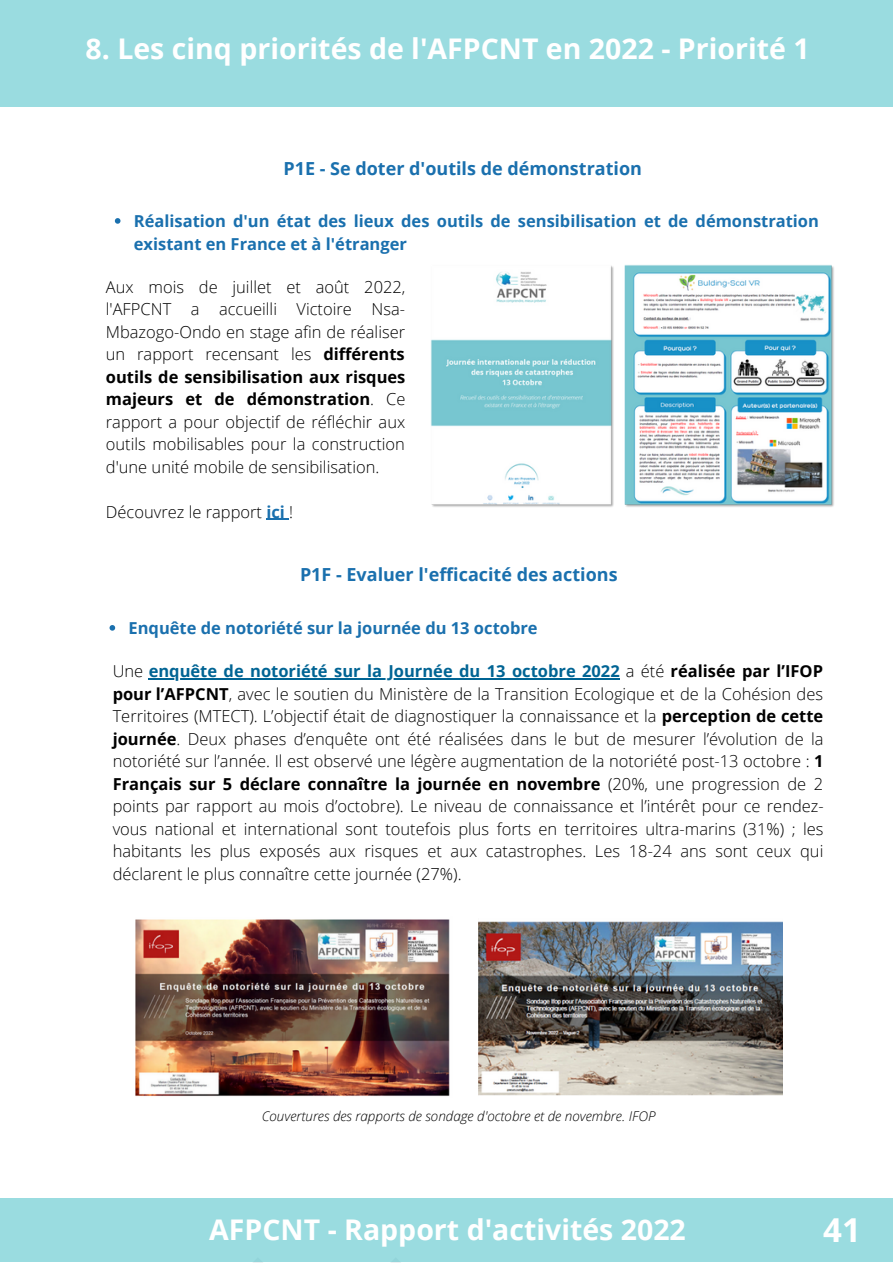
<style>
.page{position:relative;width:893px;height:1264px;background:#fff}
.page>*{position:absolute;margin:0;border:0;box-sizing:border-box;transform-origin:0 0}
.t1{font:700 33px "Open Sans";color:#fff}
.t2{font:700 28.5px "Open Sans";color:#fff}
.t3{font:700 18px "Open Sans";color:#1a70ae}
.t4{font:300 16.5px/22.5px "Open Sans";color:#000;text-align:justify}
.t5{font:700 16.5px/22.5px "Open Sans";color:#1a70ae}
.t6{font:italic 300 13.5px "Open Sans";color:#000}
.s1{font-weight:700}
.s2{font-weight:700;color:#1a70ae}
.s3{font-weight:700;color:#006494}
</style>
<div class="page">
<div style="left:235px;top:1257px;width:183px;height:5px;background:#9adce0"></div>
<div style="left:0;top:1198px;width:892px;height:63px;background:#9adce0"></div>
<div style="left:0;top:0;width:892px;height:107px;background:#9adce0"></div>
<img style="left:431px;top:265px;width:403px;height:242px">
<svg style="left:115px;top:218px;width:5px;height:6px"></svg>
<svg style="left:266px;top:519px;width:23px;height:1px"></svg>
<img style="left:135px;top:919px;width:315px;height:177px">
<img style="left:478px;top:921px;width:304px;height:173px">
<hr style="left:149px;top:678px;width:470px;height:1px;background:#006494">
<svg style="left:109px;top:625px;width:6px;height:5px"></svg>
<p class="t2" style="left:86px;top:28px;width:725px">8. Les cinq priorités de l'AFPCNT en 2022 - Priorité 1</p>
<p class="t3" style="left:283px;top:156px;width:360px">P1E - Se doter d'outils de démonstration</p>
<p class="t5" style="left:134px;top:209px;width:686px">Réalisation d'un état des lieux des outils de sensibilisation et de démonstration existant en France et à l'étranger</p>
<p class="t4" style="left:106px;top:275px;width:301px">Aux mois de juillet et août 2022, l'AFPCNT a accueilli Victoire Nsa-Mbazogo-Ondo en stage afin de réaliser un rapport recensant les <span class="s1">différents outils de sensibilisation aux risques majeurs et de démonstration</span>. Ce rapport a pour objectif de réfléchir aux outils mobilisables pour la construction d'une unité mobile de sensibilisation.</p>
<p class="t4" style="left:106px;top:500px;width:189px">Découvrez le rapport <span class="s2">ici</span> !</p>
<p class="t3" style="left:300px;top:561px;width:319px">P1F - Evaluer l'efficacité des actions</p>
<p class="t5" style="left:129px;top:616px;width:410px">Enquête de notoriété sur la journée du 13 octobre</p>
<p class="t4" style="left:113px;top:659px;width:712px">Une <span class="s3">enquête de notoriété sur la Journée du 13 octobre 2022</span> a été <span class="s1">réalisée par l’IFOP pour l’AFPCNT</span>, avec le soutien du Ministère de la Transition Ecologique et de la Cohésion des Territoires (MTECT). L’objectif était de diagnostiquer la connaissance et la <span class="s1">perception de cette journée</span>. Deux phases d’enquête ont été réalisées dans le but de mesurer l’évolution de la notoriété sur l’année. Il est observé une légère augmentation de la notoriété post-13 octobre : <span class="s1">1<br>Français sur 5 déclare connaître la journée en novembre</span> (20%, une progression de 2 points par rapport au mois d’octobre). Le niveau de connaissance et l’intérêt pour ce rendez&shy;vous national et international sont toutefois plus forts en territoires ultra-marins (31%) ; les habitants les plus exposés aux risques et aux catastrophes. Les 18-24 ans sont ceux qui déclarent le plus connaître cette journée (27%).</p>
<p class="t6" style="left:262px;top:1106px;width:395px">Couvertures des rapports de sondage d'octobre et de novembre. IFOP</p>
<p class="t2" style="left:209px;top:1209px;width:478px">AFPCNT - Rapport d'activités 2022</p>
<p class="t1" style="left:823px;top:1206px;width:39px">41</p>
</div>
